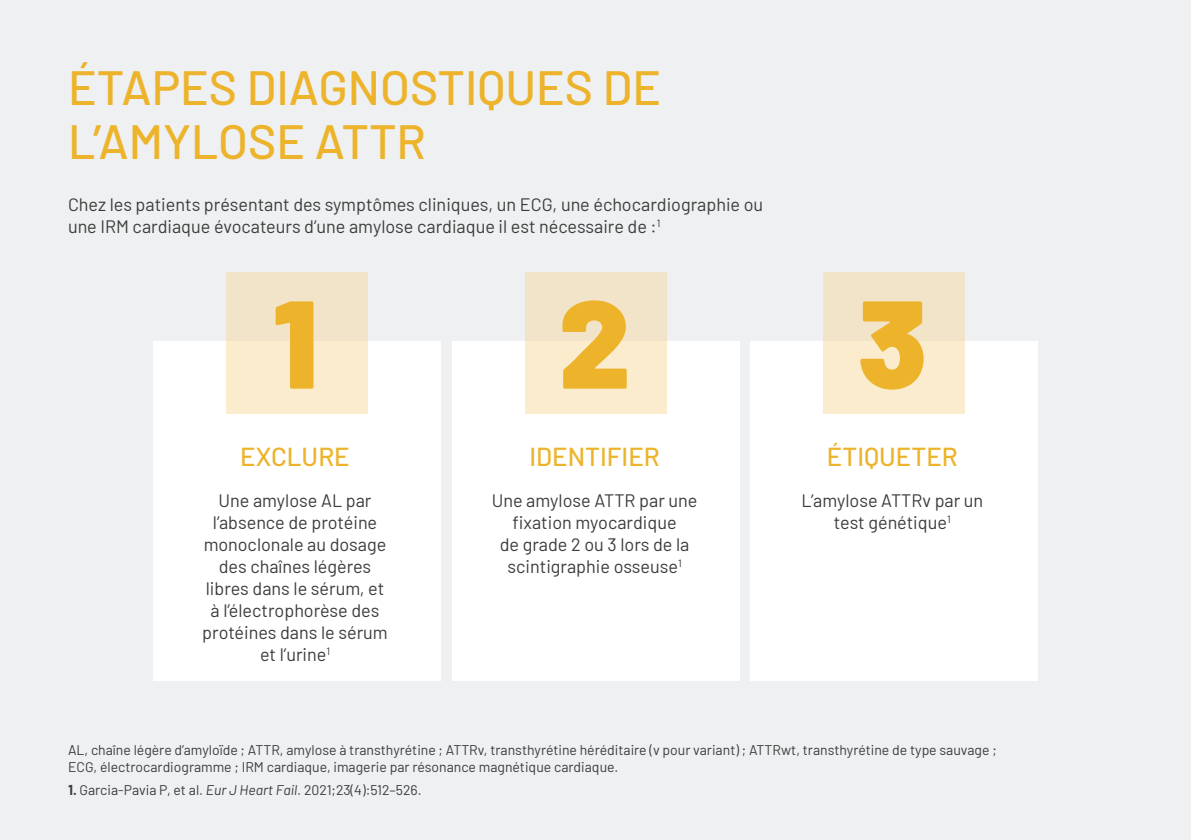
<style>
.page{position:relative;width:1191px;height:840px;background:#fff}
.page>*{position:absolute;margin:0;border:0;box-sizing:border-box;transform-origin:0 0}
.t1{font:900 124.4px "Barlow";color:#ecb32b}
.t2{font:500 48px/54px "Barlow";color:#ecb32b}
.t3{font:500 26px "Barlow";color:#ecb32b}
.t4{font:18px/22px "Barlow";color:#3c3c3b;text-align:center}
.t5{font:14px/17px "Barlow";color:#3c3c3b}
.s1{font-weight:700}
.s2{font-style:italic}
</style>
<div class="page">
<div style="left:0;top:0;width:1191px;height:839px;background:#eef0f2"></div>
<div style="left:153px;top:341px;width:287px;height:339px;background:#fff"></div>
<div style="left:453px;top:341px;width:287px;height:339px;background:#fff"></div>
<div style="left:750px;top:341px;width:287px;height:339px;background:#fff"></div>
<div style="left:226px;top:272px;width:142px;height:142px;background:#fbecce"></div>
<div style="left:525px;top:272px;width:142px;height:142px;background:#fbecce"></div>
<div style="left:823px;top:272px;width:142px;height:142px;background:#fbecce"></div>
<h2 class="t2" style="left:68px;top:57px;width:594px">ÉTAPES DIAGNOSTIQUES DE<br>L’AMYLOSE ATTR</h2>
<p class="t4" style="left:68px;top:192px;width:696px;text-align:left">Chez les patients présentant des symptômes cliniques, un ECG, une échocardiographie ou une IRM cardiaque évocateurs d’une amylose cardiaque il est nécessaire de :<sup>1</sup></p>
<h1 class="t1" style="left:273px;top:250px;width:46px">1</h1>
<h1 class="t1" style="left:559px;top:250px;width:73px">2</h1>
<h1 class="t1" style="left:857px;top:250px;width:71px">3</h1>
<h3 class="t3" style="left:240px;top:437px;width:111px">EXCLURE</h3>
<h3 class="t3" style="left:529px;top:437px;width:132px">IDENTIFIER</h3>
<h3 class="t3" style="left:827px;top:437px;width:132px">ÉTIQUETER</h3>
<p class="t4" style="left:202px;top:487px;width:187px">Une amylose AL par l’absence de protéine monoclonale au dosage des chaînes légères libres dans le sérum, et à l’électrophorèse des protéines dans le sérum et l’urine<sup>1</sup></p>
<p class="t4" style="left:492px;top:487px;width:207px">Une amylose ATTR par une fixation myocardique<br>de grade 2 ou 3 lors de la scintigraphie osseuse<sup>1</sup></p>
<p class="t4" style="left:801px;top:487px;width:183px">L’amylose ATTRv par un test génétique<sup>1</sup></p>
<p class="t5" style="left:68px;top:739px;width:930px">AL, chaîne légère d’amyloïde ; ATTR, amylose à transthyrétine ; ATTRv, transthyrétine héréditaire (v pour variant) ; ATTRwt, transthyrétine de type sauvage ;<br>ECG, électrocardiogramme ; IRM cardiaque, imagerie par résonance magnétique cardiaque.</p>
<p class="t5" style="left:68px;top:779px;width:355px"><span class="s1">1.</span> Garcia-Pavia P, et al. <span class="s2">Eur J Heart Fail.</span> 2021;23(4):512–526.</p>
</div>
